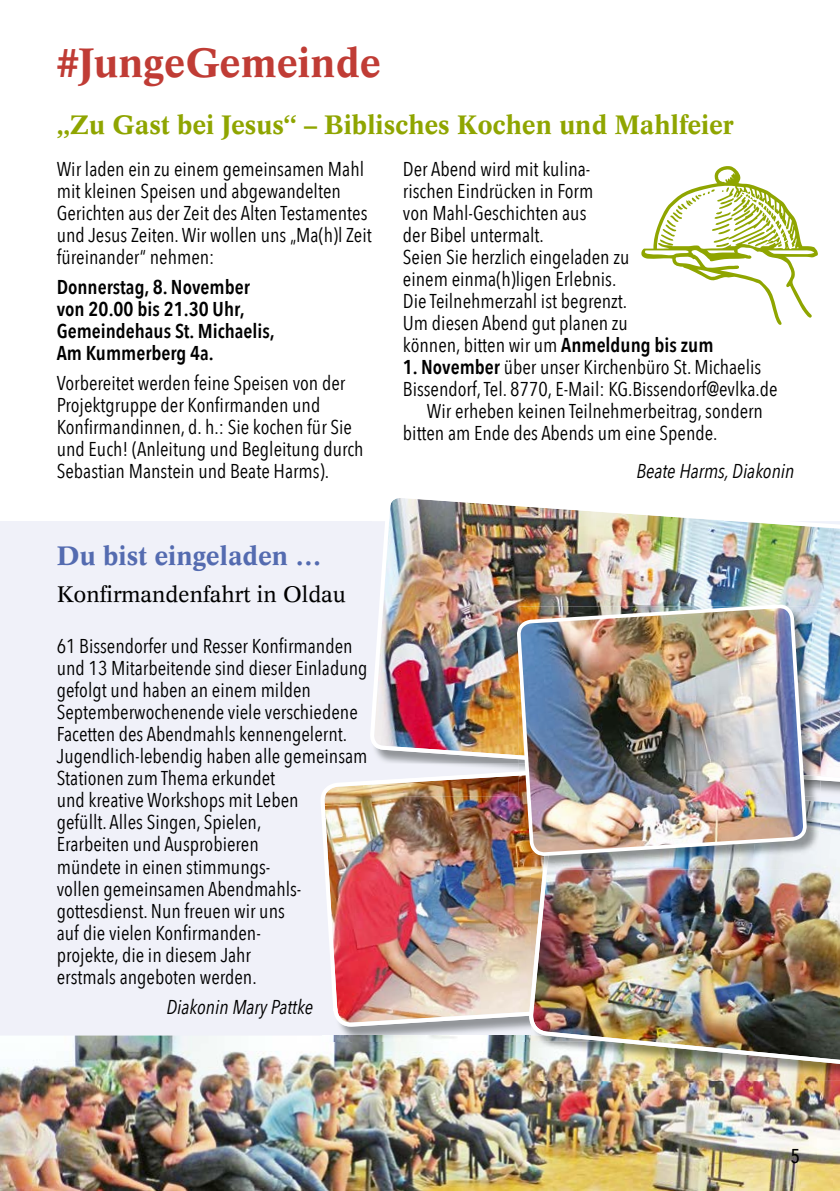
<style>
.page{position:relative;width:840px;height:1191px;background:#fff}
.page>*{position:absolute;margin:0;border:0;box-sizing:border-box;transform-origin:0 0}
.t1{font:700 40px "Concorde";color:#c03c35}
.t2{font:700 26px "Concorde";color:#8fa500}
.t3{font:700 26px "Concorde";color:#546bb0}
.t4{font:22px "Concorde";color:#000}
.t5{font:20px/22px "Avenir Next Condensed";color:#000}
.t6{font:600 20px/22px "Avenir Next Condensed";color:#000}
.t7{font:italic 20px "Avenir Next Condensed";color:#000}
.t8{font:500 20px "Avenir Next Condensed";color:#000}
.s1{font-weight:600}
</style>
<div class="page">
<div style="left:0;top:521px;width:839px;height:670px;background:#f0f1f9"></div>
<img style="left:0;top:1035px;width:839px;height:156px">
<img style="left:322px;top:1026px;width:206px;height:15px">
<img style="left:321px;top:781px;width:207px;height:245px">
<hr style="left:0;top:0;width:1px;height:633px;background:#fef0e5">
<svg style="left:641px;top:166px;width:176px;height:159px"></svg>
<img style="left:530px;top:1067px;width:309px;height:13px">
<img style="left:528px;top:782px;width:311px;height:285px">
<img style="left:371px;top:784px;width:145px;height:12px">
<img style="left:371px;top:782px;width:145px;height:2px">
<img style="left:370px;top:498px;width:469px;height:284px">
<img style="left:518px;top:856px;width:24px;height:13px">
<img style="left:554px;top:856px;width:197px;height:13px">
<img style="left:751px;top:796px;width:69px;height:73px">
<img style="left:542px;top:856px;width:12px;height:13px">
<img style="left:806px;top:780px;width:14px;height:16px">
<img style="left:806px;top:606px;width:14px;height:149px">
<img style="left:806px;top:755px;width:14px;height:25px">
<img style="left:516px;top:604px;width:290px;height:252px">
<h1 class="t1" style="left:57px;top:39px;width:325px">#JungeGemeinde</h1>
<h2 class="t2" style="left:57px;top:109px;width:678px">„Zu Gast bei Jesus“ – Biblisches Kochen und Mahlfeier</h2>
<p class="t5" style="left:57px;top:157px;width:316px">Wir laden ein zu einem gemeinsamen Mahl mit kleinen Speisen und abgewandelten Gerichten aus der Zeit des Alten Testamentes und Jesus Zeiten. Wir wollen uns „Ma(h)l Zeit füreinander“ nehmen:</p>
<p class="t6" style="left:57px;top:275px;width:219px">Donnerstag, 8. November von 20.00 bis 21.30 Uhr,<br>Gemeindehaus St. Michaelis,<br>Am Kummerberg 4a.</p>
<p class="t5" style="left:57px;top:371px;width:308px">Vorbereitet werden feine Speisen von der Projektgruppe der Konfirmanden und Konfirmandinnen, d. h.: Sie kochen für Sie und Euch! (Anleitung und Begleitung durch Sebastian Manstein und Beate Harms).</p>
<p class="t5" style="left:403px;top:157px;width:312px">Der Abend wird mit kulina-<br>rischen Eindrücken in Form<br>von Mahl-Geschichten aus<br>der Bibel untermalt.<br>Seien Sie herzlich eingeladen zu<br>einem einma(h)ligen Erlebnis.<br>Die Teilnehmerzahl ist begrenzt.<br>Um diesen Abend gut planen zu<br>können, bitten wir um <span class="s1">Anmeldung bis zum</span></p>
<p class="t5" style="left:403px;top:355px;width:360px"><span class="s1">1. November</span> über unser Kirchenbüro St. Michaelis</p>
<p class="t5" style="left:403px;top:377px;width:376px">Bissendorf, Tel. 8770, E-Mail: KG.Bissendorf@evlka.de</p>
<p class="t5" style="left:427px;top:399px;width:337px">Wir erheben keinen Teilnehmerbeitrag, sondern</p>
<p class="t5" style="left:403px;top:421px;width:316px">bitten am Ende des Abends um eine Spende.</p>
<p class="t7" style="left:636px;top:459px;width:159px">Beate Harms, Diakonin</p>
<h2 class="t3" style="left:57px;top:539px;width:266px">Du bist eingeladen …</h2>
<p class="t4" style="left:57px;top:580px;width:290px">Konfirmandenfahrt in Oldau</p>
<p class="t5" style="left:57px;top:634px;width:312px">61 Bissendorfer und Resser Konfirmanden und 13 Mitarbeitende sind dieser Einladung gefolgt und haben an einem milden September wochenende viele verschiedene Facetten des Abendmahls kennen gelernt.<br>Jugendlich-lebendig haben alle gemeinsam Stationen zum Thema erkundet<br>und kreative Workshops mit Leben<br>gefüllt. Alles Singen, Spielen,<br>Erarbeiten und Ausprobieren<br>mündete in einen stimmungs-<br>vollen gemein samen Abendmahls&shy;gottesdienst. Nun freuen wir uns<br>auf die vielen Konfirmanden-<br>projekte, die in diesem Jahr<br>erstmals angeboten werden.</p>
<p class="t7" style="left:166px;top:994px;width:148px">Diakonin Mary Pattke</p>
<p class="t8" style="left:790px;top:1143px;width:11px">5</p>
</div>
